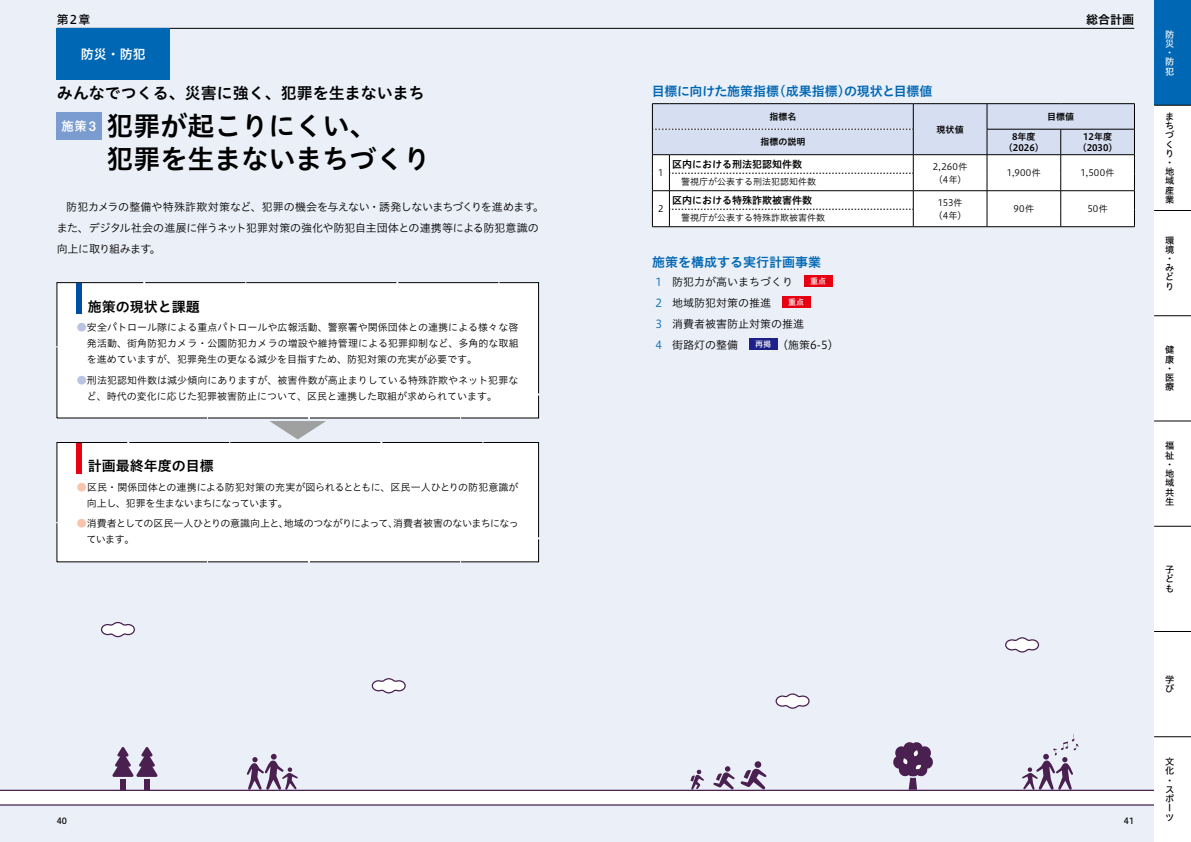
<style>
.page{position:relative;width:1191px;height:842px;background:#ebeff8}
.page>*{position:absolute;margin:0;border:0;box-sizing:border-box;transform-origin:0 0}
.t1{font:27px/33px "Hiragino UD Sans Std W6";color:#000}
.t2{font:16px "Hiragino UD Sans Std W6";color:#000}
.t3{font:14px "Hiragino UD Sans Std W6";color:#000}
.t4{font:13px "Hiragino UD Sans Std W6";color:#0067b4}
.t5{font:13px "Hiragino UD Sans Std W6";color:#fff}
.t6{font:700 13px "Mi Go MB1 Std De";color:#fff}
.t7{font:12px "Hiragino UD Sans Std W6";color:#000}
.t8{font:12px "Hiragino UD Sans Std W5";color:#000}
.t9{font:11px/21px "Hiragino UD Sans Std W3";letter-spacing:-.025em;color:#000}
.t10{font:11px/21px "Hiragino UD Sans Std W3";color:#000}
.t11{font:10px/16px "Hiragino UD Sans Std W3";color:#000;text-align:justify}
.t12{font:10px/16px "Hiragino UD Sans Std W3";letter-spacing:-.03em;color:#000}
.t13{font:10px/16px "Hiragino UD Sans Std W3";letter-spacing:-.045em;color:#000}
.t14{font:10px "Hiragino UD Sans Std W6";color:#000}
.t15{font:9.2px/9.2px "Hiragino UD Sans Std W5";color:#000}
.t16{font:9.2px/9.2px "Hiragino UD Sans Std W5";color:#fff}
.t17{font:9.2px "Hiragino UD Sans Std W3";color:#000}
.t18{font:9px/13px "Hiragino UD Sans Std W3";color:#000}
.t19{font:9px/11px "Hiragino UD Sans Std W6";color:#000;text-align:center}
.t20{font:8.5px "Hiragino UD Sans Std W5";color:#000}
.s1{color:#bbc3e3}
.s2{color:#f8c5ac}
.s3{color:#0067b4}
.s4{font-family:"Hiragino UD Sans Std W5";font-size:8px;color:#fff}
</style>
<div class="page">
<svg style="left:371px;top:678px;width:35px;height:16px"></svg>
<svg style="left:1005px;top:637px;width:34px;height:16px"></svg>
<svg style="left:775px;top:693px;width:35px;height:16px"></svg>
<div style="left:120px;top:779px;width:5px;height:11px;background:#492050"></div>
<div style="left:144px;top:779px;width:5px;height:11px;background:#492050"></div>
<svg style="left:112px;top:747px;width:46px;height:30px"></svg>
<svg style="left:247px;top:754px;width:51px;height:36px"></svg>
<svg style="left:101px;top:621px;width:34px;height:17px"></svg>
<div style="left:0;top:790px;width:1191px;height:16px;background:#8e7492"></div>
<div style="left:0;top:791px;width:1191px;height:13px;background:#fff"></div>
<svg style="left:1022px;top:734px;width:57px;height:56px"></svg>
<svg style="left:892px;top:742px;width:41px;height:48px"></svg>
<svg style="left:740px;top:761px;width:26px;height:29px"></svg>
<svg style="left:713px;top:766px;width:21px;height:23px"></svg>
<svg style="left:690px;top:769px;width:14px;height:21px"></svg>
<div style="left:1154px;top:0;width:37px;height:842px;background:#fff"></div>
<div style="left:1154px;top:0;width:37px;height:105px;background:#0067b4"></div>
<hr style="left:1154px;top:210px;width:37px;height:1px;background:#000">
<hr style="left:1154px;top:105px;width:37px;height:1px;background:#000">
<hr style="left:1154px;top:316px;width:37px;height:1px;background:#000">
<hr style="left:1154px;top:421px;width:37px;height:1px;background:#000">
<hr style="left:1154px;top:526px;width:37px;height:1px;background:#000">
<hr style="left:1154px;top:631px;width:37px;height:1px;background:#000">
<hr style="left:1154px;top:736px;width:37px;height:1px;background:#000">
<hr style="left:57px;top:28px;width:1077px;height:1px;background:#000">
<div style="left:57px;top:113px;width:45px;height:27px;background:#7a9cd1"></div>
<svg style="left:652px;top:103px;width:483px;height:125px;background:#e1e4eb"></svg>
<div style="left:804px;top:276px;width:28px;height:11px;background:#e60012"></div>
<div style="left:782px;top:297px;width:28px;height:11px;background:#e60012"></div>
<div style="left:749px;top:339px;width:28px;height:11px;background:#1d2088"></div>
<div style="left:57px;top:29px;width:113px;height:51px;background:#0067b4"></div>
<div style="left:57px;top:282px;width:482px;height:136px;background:#fff"></div>
<div style="left:57px;top:282px;width:482px;height:136px;border:1px dashed #000"></div>
<div style="left:77px;top:283px;width:5px;height:31px;background:#004ea2"></div>
<div style="left:57px;top:442px;width:482px;height:120px;background:#fff"></div>
<div style="left:57px;top:442px;width:482px;height:120px;border:1px dashed #000"></div>
<div style="left:77px;top:443px;width:5px;height:30px;background:#e60012"></div>
<svg style="left:269px;top:421px;width:57px;height:18px"></svg>
<p class="t8" style="left:57px;top:10px;width:35px">第2章</p>
<p class="t7" style="left:1086px;top:10px;width:50px">総合計画</p>
<h3 class="t5" style="left:81px;top:44px;width:66px">防災・防犯</h3>
<h3 class="t4" style="left:652px;top:82px;width:282px">目標に向けた施策指標（成果指標）の現状と目標値</h3>
<h2 class="t2" style="left:57px;top:81px;width:369px">みんなでつくる、災害に強く、犯罪を生まないまち</h2>
<h1 class="t1" style="left:106px;top:108px;width:325px">犯罪が起こりにくい、<br>犯罪を生まないまちづくり</h1>
<p class="t19" style="left:769px;top:110px;width:28px">指標名</p>
<p class="t19" style="left:1047px;top:110px;width:28px">目標値</p>
<h3 class="t6" style="left:61px;top:116px;width:36px">施策3</h3>
<p class="t19" style="left:936px;top:123px;width:28px">現状値</p>
<p class="t19" style="left:760px;top:136px;width:46px">指標の説明</p>
<p class="t19" style="left:1004px;top:130px;width:41px">8年度（2026）</p>
<p class="t19" style="left:1077px;top:130px;width:41px">12年度（2030）</p>
<p class="t14" style="left:672px;top:156px;width:131px">区内における刑法犯認知件数</p>
<p class="t18" style="left:933px;top:159px;width:36px">2,260件（4年）</p>
<p class="t18" style="left:1007px;top:166px;width:35px">1,900件</p>
<p class="t18" style="left:1080px;top:166px;width:35px">1,500件</p>
<p class="t18" style="left:658px;top:166px;width:7px">1</p>
<p class="t18" style="left:672px;top:175px;width:145px">　警視庁が公表する刑法犯認知件数</p>
<p class="t9" style="left:57px;top:195px;width:489px;text-indent:10px">防犯カメラの整備や特殊詐欺対策など、犯罪の機会を与えない・誘発しないまちづくりを進めます。また、デジタル社会の進展に伴うネット犯罪対策の強化や防犯自主団体との連携等による防犯意識の向上に取り組みます。</p>
<h3 class="t3" style="left:88px;top:296px;width:113px">施策の現状と課題</h3>
<p class="t11" style="left:87px;top:319px;width:433px;text-indent:-10px"><span class="s1">●</span>安全パトロール隊による重点パトロールや広報活動、警察署や関係団体との連携による様々な啓発活動、街角防犯カメラ・公園防犯カメラの増設や維持管理による犯罪抑制など、多角的な取組を進めていますが、犯罪発生の更なる減少を目指すため、防犯対策の充実が必要です。</p>
<p class="t11" style="left:87px;top:371px;width:433px;text-indent:-10px"><span class="s1">●</span>刑法犯認知件数は減少傾向にありますが、被害件数が高止まりしている特殊詐欺やネット犯罪など、時代の変化に応じた犯罪被害防止について、区民と連携した取組が求められています。</p>
<h3 class="t3" style="left:88px;top:455px;width:128px">計画最終年度の目標</h3>
<p class="t12" style="left:87px;top:479px;width:433px;text-indent:-10px"><span class="s2">●</span>区民・関係団体との連携による防犯対策の充実が図られるとともに、区民一人ひとりの防犯意識が向上し、犯罪を生まないまちになっています。</p>
<p class="t13" style="left:87px;top:515px;width:434px;text-indent:-10px"><span class="s2">●</span>消費者としての区民一人ひとりの意識向上と、地域のつながりによって、消費者被害のないまちになっています。</p>
<p class="t18" style="left:658px;top:202px;width:7px">2</p>
<p class="t14" style="left:672px;top:192px;width:141px">区内における特殊詐欺被害件数</p>
<p class="t18" style="left:938px;top:195px;width:26px">153件</p>
<p class="t17" style="left:933px;top:208px;width:35px">（4年）</p>
<p class="t18" style="left:672px;top:211px;width:154px">　警視庁が公表する特殊詐欺被害件数</p>
<h3 class="t4" style="left:652px;top:252px;width:170px">施策を構成する実行計画事業</h3>
<p class="t10" style="left:655px;top:270px;width:185px"><span class="s3">1</span> 防犯力が高いまちづくり　 <span class="s4">重点<br></span><span class="s3">2</span> 地域防犯対策の推進　 <span class="s4">重点<br></span><span class="s3">3</span> 消費者被害防止対策の推進<br><span class="s3">4</span> 街路灯の整備　 <span class="s4">再掲</span> （施策6-5）</p>
<p class="t18" style="left:1013px;top:202px;width:22px">90件</p>
<p class="t18" style="left:1087px;top:202px;width:22px">50件</p>
<p class="t16" style="left:1165px;top:29px;width:10px">防災・防犯</p>
<p class="t15" style="left:1165px;top:111px;width:11px">まちづくり・地域産業</p>
<p class="t15" style="left:1165px;top:235px;width:10px">環境・みどり</p>
<p class="t15" style="left:1165px;top:345px;width:10px">健康・医療</p>
<p class="t15" style="left:1165px;top:441px;width:10px">福祉・地域共生</p>
<p class="t15" style="left:1165px;top:565px;width:10px;text-align:justify">子ども</p>
<p class="t20" style="left:57px;top:814px;width:12px">40</p>
<p class="t20" style="left:1124px;top:814px;width:12px">41</p>
<p class="t15" style="left:1165px;top:674px;width:11px">学び</p>
<p class="t15" style="left:1165px;top:757px;width:10px">文化・スポーツ</p>
</div>
